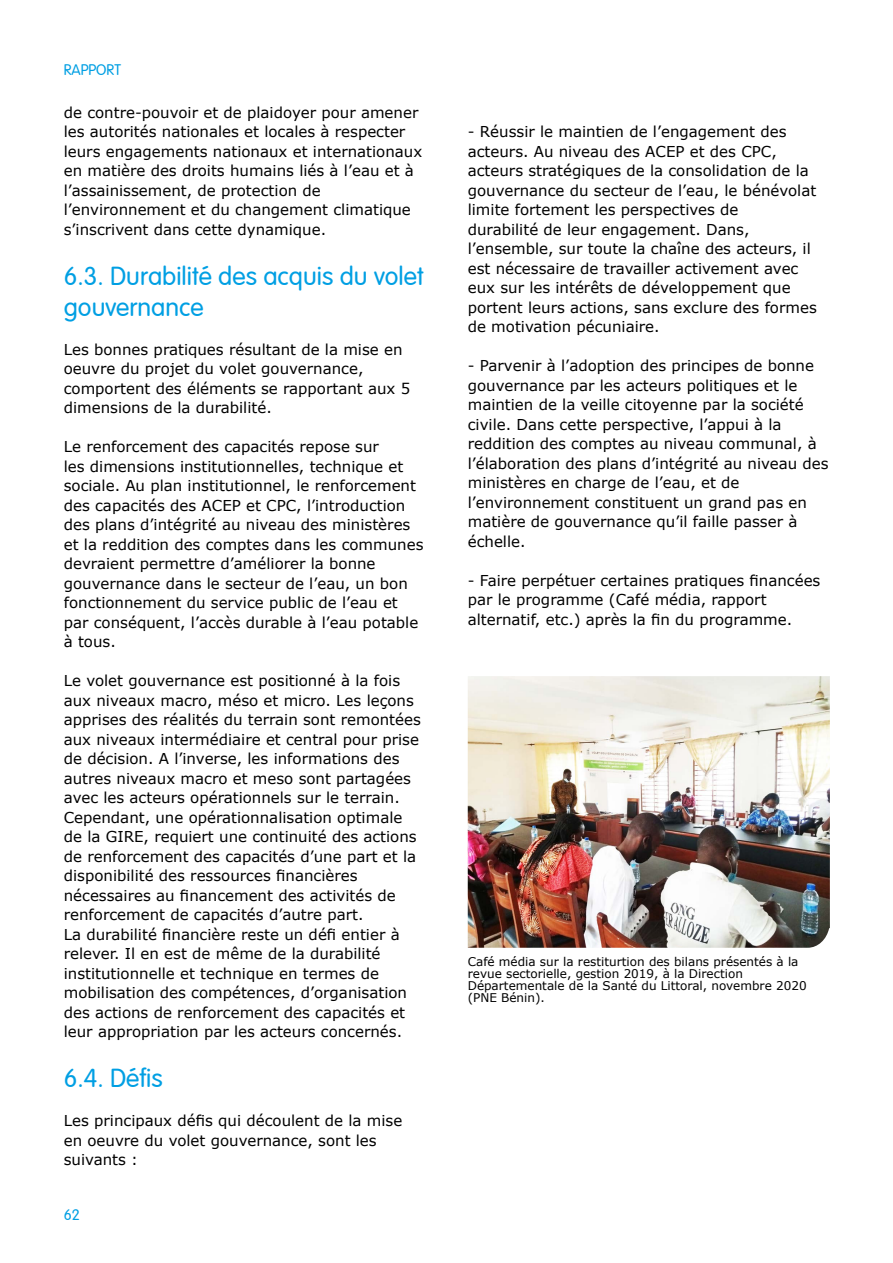
<style>
.page{position:relative;width:893px;height:1263px;background:#fff}
.page>*{position:absolute;margin:0;border:0;box-sizing:border-box;transform-origin:0 0}
.t1{font:300 25.5px/30.6px "VAG Rounded LT";color:#009fe3}
.t2{font:15px/19.5px "Verdana";color:#000}
.t3{font:300 15px "VAG Rounded LT";color:#009fe3}
.t4{font:12px/12px "Verdana";color:#000}
</style>
<div class="page">
<img style="left:468px;top:676px;width:362px;height:272px">
<p class="t3" style="left:64px;top:62px;width:59px">RAPPORT</p>
<p class="t2" style="left:64px;top:102px;width:360px">de contre-pouvoir et de plaidoyer pour amener les autorités nationales et locales à respecter leurs engagements nationaux et internationaux en matière des droits humains liés à l’eau et à l’assainissement, de protection de l’environnement et du changement climatique s’inscrivent dans cette dynamique.</p>
<h1 class="t1" style="left:64px;top:262px;width:361px">6.3. Durabilité des acquis du volet gouvernance</h1>
<p class="t2" style="left:64px;top:339px;width:348px">Les bonnes pratiques résultant de la mise en oeuvre du projet du volet gouvernance, comportent des éléments se rapportant aux 5 dimensions de la durabilité.</p>
<p class="t2" style="left:64px;top:437px;width:361px">Le renforcement des capacités repose sur<br>les dimensions institutionnelles, technique et sociale. Au plan institutionnel, le renforcement des capacités des ACEP et CPC, l’introduction des plans d’intégrité au niveau des ministères et la reddition des comptes dans les communes devraient permettre d’améliorer la bonne gouvernance dans le secteur de l’eau, un bon fonctionnement du service public de l’eau et par conséquent, l’accès durable à l’eau potable à tous.</p>
<p class="t2" style="left:64px;top:671px;width:359px">Le volet gouvernance est positionné à la fois aux niveaux macro, méso et micro. Les leçons apprises des réalités du terrain sont remontées aux niveaux intermédiaire et central pour prise de décision. A l’inverse, les informations des autres niveaux macro et meso sont partagées avec les acteurs opérationnels sur le terrain.<br>Cependant, une opérationnalisation optimale de la GIRE, requiert une continuité des actions de renforcement des capacités d’une part et la disponibilité des ressources financières nécessaires au financement des activités de renforcement de capacités d’autre part.<br>La durabilité financière reste un défi entier à relever. Il en est de même de la durabilité institutionnelle et technique en termes de mobilisation des compétences, d’organisation des actions de renforcement des capacités et leur appropriation par les acteurs concernés.</p>
<h1 class="t1" style="left:64px;top:1064px;width:100px">6.4. Défis</h1>
<p class="t2" style="left:64px;top:1111px;width:340px">Les principaux défis qui découlent de la mise en oeuvre du volet gouvernance, sont les suivants :</p>
<p class="t3" style="left:64px;top:1206px;width:18px">62</p>
<p class="t2" style="left:468px;top:122px;width:351px">- Réussir le maintien de l’engagement des acteurs. Au niveau des ACEP et des CPC, acteurs stratégiques de la consolidation de la gouvernance du secteur de l’eau, le bénévolat limite fortement les perspectives de<br>durabilité de leur engagement. Dans, l’ensemble, sur toute la chaîne des acteurs, il est nécessaire de travailler activement avec eux sur les intérêts de développement que portent leurs actions, sans exclure des formes de motivation pécuniaire.</p>
<p class="t2" style="left:468px;top:356px;width:362px">- Parvenir à l’adoption des principes de bonne gouvernance par les acteurs politiques et le maintien de la veille citoyenne par la société civile. Dans cette perspective, l’appui à la reddition des comptes au niveau communal, à l’élaboration des plans d’intégrité au niveau des ministères en charge de l’eau, et de l’environnement constituent un grand pas en matière de gouvernance qu’il faille passer à échelle.</p>
<p class="t2" style="left:468px;top:570px;width:354px">- Faire perpétuer certaines pratiques financées par le programme (Café média, rapport alternatif, etc.) après la fin du programme.</p>
<p class="t4" style="left:468px;top:955px;width:340px">Café média sur la restiturtion des bilans présentés à la revue sectorielle, gestion 2019, à la Direction Départementale de la Santé du Littoral, novembre 2020 (PNE Bénin).</p>
</div>
